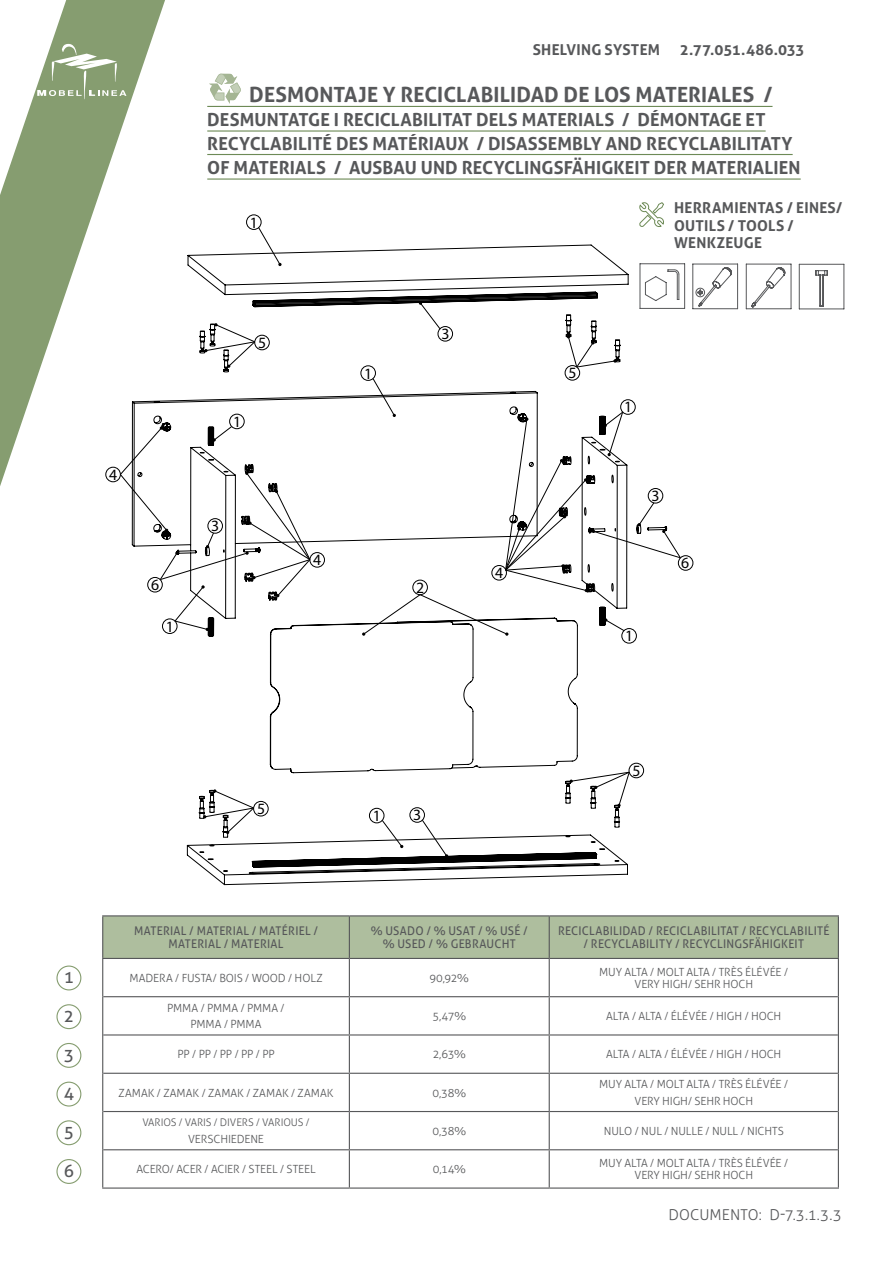
<style>
.page{position:relative;width:893px;height:1263px;background:#fff}
.page>*{position:absolute;margin:0;border:0;box-sizing:border-box;transform-origin:0 0}
.Titols_Apartats{font:700 21px "Aller";letter-spacing:.005em;color:#57585a}
.Titols_Apartats-2{font:700 18px "Aller";letter-spacing:.005em;color:#57585a}
.Caract_Tec_1er_NIVEL{font:17.1px "Aller";color:#57585a}
.t1{font:15.75px "Myriad Pro";color:#000}
.Text_Apartats{font:700 15px "Aller";letter-spacing:.015em;color:#57585a}
.Text_Apartats-2{font:300 15px "Aller";color:#57585a}
.Text_Apartats-3{font:700 15px "Aller";letter-spacing:-.005em;color:#57585a}
.Text_Apartats_ACV{font:12px/13.5px "Aller";letter-spacing:.025em;color:#57585a;text-align:center;scale:.95 1}
.Text_Apartats_ACV-2{font:300 11.25px/12px "Aller";letter-spacing:-.015em;color:#57585a;text-align:center}
.Text_Apartats_ACV-3{font:300 11.25px "Aller";letter-spacing:.005em;color:#57585a}
.Text_Apartats_ACV-4{font:300 10.5px "Aller";letter-spacing:-.01em;color:#57585a}
</style>
<div class="page">
<svg style="left:0;top:0;width:165px;height:486px"></svg>
<svg style="left:37px;top:44px;width:89px;height:55px"></svg>
<hr style="left:207px;top:106px;width:565px;height:1px;background:#6d8a56">
<hr style="left:207px;top:130px;width:559px;height:2px;background:#6d8a56">
<hr style="left:207px;top:154px;width:586px;height:1px;background:#6d8a56">
<hr style="left:207px;top:178px;width:594px;height:2px;background:#6d8a56">
<div style="left:103px;top:916px;width:735px;height:42px;background:#aebe9e"></div>
<hr style="left:349px;top:959px;width:1px;height:37px;background:#57585a">
<hr style="left:349px;top:997px;width:1px;height:37px;background:#57585a">
<hr style="left:349px;top:1035px;width:1px;height:38px;background:#57585a">
<hr style="left:349px;top:1074px;width:1px;height:37px;background:#57585a">
<hr style="left:349px;top:1112px;width:1px;height:37px;background:#57585a">
<hr style="left:349px;top:1150px;width:1px;height:37px;background:#57585a">
<hr style="left:102px;top:959px;width:1px;height:38px;background:#57585a">
<hr style="left:102px;top:997px;width:1px;height:38px;background:#57585a">
<hr style="left:102px;top:1035px;width:1px;height:38px;background:#57585a">
<hr style="left:102px;top:1073px;width:1px;height:38px;background:#57585a">
<hr style="left:102px;top:1111px;width:1px;height:39px;background:#57585a">
<hr style="left:102px;top:1150px;width:1px;height:37px;background:#57585a">
<hr style="left:103px;top:996px;width:246px;height:1px;background:#57585a">
<hr style="left:349px;top:996px;width:200px;height:1px;background:#57585a">
<hr style="left:103px;top:1034px;width:246px;height:1px;background:#57585a">
<hr style="left:349px;top:1034px;width:200px;height:1px;background:#57585a">
<hr style="left:103px;top:1073px;width:246px;height:1px;background:#57585a">
<hr style="left:349px;top:1073px;width:200px;height:1px;background:#57585a">
<hr style="left:103px;top:1111px;width:246px;height:1px;background:#57585a">
<hr style="left:349px;top:1111px;width:200px;height:1px;background:#57585a">
<hr style="left:103px;top:1149px;width:246px;height:1px;background:#57585a">
<hr style="left:349px;top:1149px;width:200px;height:1px;background:#57585a">
<hr style="left:102px;top:1187px;width:247px;height:1px;background:#57585a">
<hr style="left:349px;top:1187px;width:200px;height:1px;background:#57585a">
<hr style="left:549px;top:959px;width:1px;height:37px;background:#57585a">
<hr style="left:838px;top:959px;width:1px;height:38px;background:#57585a">
<hr style="left:549px;top:997px;width:1px;height:37px;background:#57585a">
<hr style="left:838px;top:997px;width:1px;height:38px;background:#57585a">
<hr style="left:549px;top:1035px;width:1px;height:38px;background:#57585a">
<hr style="left:838px;top:1035px;width:1px;height:38px;background:#57585a">
<hr style="left:549px;top:1074px;width:1px;height:37px;background:#57585a">
<hr style="left:838px;top:1073px;width:1px;height:38px;background:#57585a">
<hr style="left:549px;top:1112px;width:1px;height:37px;background:#57585a">
<hr style="left:838px;top:1111px;width:1px;height:39px;background:#57585a">
<hr style="left:549px;top:1150px;width:1px;height:37px;background:#57585a">
<hr style="left:838px;top:1150px;width:1px;height:37px;background:#57585a">
<hr style="left:549px;top:996px;width:289px;height:1px;background:#57585a">
<hr style="left:549px;top:1034px;width:289px;height:1px;background:#57585a">
<hr style="left:549px;top:1073px;width:289px;height:1px;background:#57585a">
<hr style="left:549px;top:1111px;width:289px;height:1px;background:#57585a">
<hr style="left:549px;top:1149px;width:289px;height:1px;background:#57585a">
<hr style="left:549px;top:1187px;width:290px;height:1px;background:#57585a">
<hr style="left:102px;top:915px;width:247px;height:1px;background:#57585a">
<hr style="left:349px;top:915px;width:200px;height:1px;background:#57585a">
<hr style="left:549px;top:915px;width:290px;height:1px;background:#57585a">
<hr style="left:102px;top:916px;width:1px;height:42px;background:#57585a">
<hr style="left:349px;top:916px;width:1px;height:42px;background:#57585a">
<hr style="left:549px;top:916px;width:1px;height:42px;background:#57585a">
<hr style="left:838px;top:916px;width:1px;height:42px;background:#57585a">
<hr style="left:102px;top:958px;width:247px;height:1px;background:#57585a">
<hr style="left:349px;top:958px;width:200px;height:1px;background:#57585a">
<hr style="left:549px;top:958px;width:290px;height:1px;background:#57585a">
<svg style="left:209px;top:74px;width:32px;height:30px"></svg>
<div style="left:56px;top:965px;width:25px;height:25px;border:1px solid #869d70;border-radius:50%"></div>
<div style="left:56px;top:1004px;width:25px;height:25px;border:1px solid #869d70;border-radius:50%"></div>
<div style="left:56px;top:1043px;width:25px;height:25px;border:1px solid #869d70;border-radius:50%"></div>
<div style="left:56px;top:1081px;width:25px;height:25px;border:1px solid #869d70;border-radius:50%"></div>
<div style="left:56px;top:1120px;width:25px;height:25px;border:1px solid #869d70;border-radius:50%"></div>
<div style="left:56px;top:1159px;width:25px;height:25px;border:1px solid #869d70;border-radius:50%"></div>
<svg style="left:105px;top:419px;width:15px;height:67px"></svg>
<svg style="left:186px;top:848px;width:442px;height:37px"></svg>
<svg style="left:120px;top:202px;width:725px;height:646px"></svg>
<h3 class="t1" style="left:109px;top:465px;width:10px">4</h3>
<h3 class="t1" style="left:151px;top:575px;width:10px">6</h3>
<h3 class="t1" style="left:166px;top:617px;width:10px">1</h3>
<p class="Text_Apartats" style="left:533px;top:40px;width:129px">SHELVING SYSTEM</p>
<p class="Text_Apartats-3" style="left:680px;top:40px;width:126px">2.77.051.486.033</p>
<p class="Titols_Apartats" style="left:249px;top:81px;width:524px">DESMONTAJE Y RECICLABILIDAD DE LOS MATERIALES /</p>
<p class="Titols_Apartats-2" style="left:207px;top:109px;width:560px">DESMUNTATGE I RECICLABILITAT DELS MATERIALS / DÉMONTAGE ET</p>
<p class="Titols_Apartats-2" style="left:207px;top:132px;width:587px">RECYCLABILITÉ DES MATÉRIAUX / DISASSEMBLY AND RECYCLABILITATY</p>
<p class="Titols_Apartats-2" style="left:207px;top:157px;width:595px">OF MATERIALS / AUSBAU UND RECYCLINGSFÄHIGKEIT DER MATERIALIEN</p>
<h3 class="t1" style="left:250px;top:213px;width:10px">1</h3>
<h3 class="t1" style="left:258px;top:333px;width:10px">5</h3>
<h3 class="t1" style="left:233px;top:412px;width:10px">1</h3>
<h3 class="t1" style="left:211px;top:516px;width:10px">3</h3>
<h3 class="t1" style="left:441px;top:324px;width:10px">3</h3>
<h3 class="t1" style="left:364px;top:364px;width:10px">1</h3>
<h3 class="t1" style="left:568px;top:363px;width:10px">5</h3>
<h3 class="t1" style="left:313px;top:550px;width:10px">4</h3>
<h3 class="t1" style="left:416px;top:578px;width:10px">2</h3>
<h3 class="t1" style="left:495px;top:563px;width:10px">4</h3>
<p class="Text_Apartats" style="left:674px;top:199px;width:169px">HERRAMIENTAS / EINES/</p>
<p class="Text_Apartats" style="left:674px;top:216px;width:121px">OUTILS / TOOLS /</p>
<p class="Text_Apartats" style="left:674px;top:234px;width:89px">WENKZEUGE</p>
<h3 class="t1" style="left:624px;top:397px;width:10px">1</h3>
<h3 class="t1" style="left:652px;top:486px;width:10px">3</h3>
<h3 class="t1" style="left:681px;top:553px;width:10px">6</h3>
<h3 class="t1" style="left:625px;top:626px;width:10px">1</h3>
<p class="Caract_Tec_1er_NIVEL" style="left:64px;top:967px;width:12px">1</p>
<p class="Caract_Tec_1er_NIVEL" style="left:64px;top:1005px;width:12px">2</p>
<p class="Caract_Tec_1er_NIVEL" style="left:64px;top:1044px;width:12px">3</p>
<p class="Caract_Tec_1er_NIVEL" style="left:64px;top:1083px;width:12px">4</p>
<p class="Caract_Tec_1er_NIVEL" style="left:64px;top:1122px;width:12px">5</p>
<p class="Caract_Tec_1er_NIVEL" style="left:64px;top:1160px;width:12px">6</p>
<h3 class="t1" style="left:257px;top:799px;width:10px">5</h3>
<h3 class="t1" style="left:373px;top:806px;width:10px">1</h3>
<h3 class="t1" style="left:413px;top:805px;width:10px">3</h3>
<h3 class="t1" style="left:632px;top:761px;width:10px">5</h3>
<p class="Text_Apartats_ACV" style="left:134px;top:924px;width:195px">MATERIAL / MATERIAL / MATÉRIEL /<br>MATERIAL / MATERIAL</p>
<p class="Text_Apartats_ACV" style="left:371px;top:924px;width:167px">% USADO / % USAT / % USÉ / % USED / % GEBRAUCHT</p>
<p class="Text_Apartats_ACV" style="left:558px;top:924px;width:287px">RECICLABILIDAD / RECICLABILITAT / RECYCLABILITÉ / RECYCLABILITY / RECYCLINGSFÄHIGKEIT</p>
<p class="Text_Apartats_ACV-2" style="left:130px;top:972px;width:195px">MADERA / FUSTA/ BOIS / WOOD / HOLZ</p>
<p class="Text_Apartats_ACV-2" style="left:429px;top:972px;width:41px">90,92%</p>
<p class="Text_Apartats_ACV-2" style="left:599px;top:966px;width:191px">MUY ALTA / MOLT ALTA / TRÈS ÉLÉVÉE /<br>VERY HIGH/ SEHR HOCH</p>
<p class="Text_Apartats_ACV-2" style="left:167px;top:1002px;width:119px">PMMA / PMMA / PMMA /</p>
<p class="Text_Apartats_ACV-2" style="left:191px;top:1018px;width:72px">PMMA / PMMA</p>
<p class="Text_Apartats_ACV-2" style="left:432px;top:1010px;width:35px">5,47%</p>
<p class="Text_Apartats_ACV-2" style="left:606px;top:1010px;width:177px">ALTA / ALTA / ÉLÉVÉE / HIGH / HOCH</p>
<p class="Text_Apartats_ACV-2" style="left:177px;top:1048px;width:99px">PP / PP / PP / PP / PP</p>
<p class="Text_Apartats_ACV-2" style="left:433px;top:1048px;width:35px">2,63%</p>
<p class="Text_Apartats_ACV-2" style="left:606px;top:1048px;width:177px">ALTA / ALTA / ÉLÉVÉE / HIGH / HOCH</p>
<p class="Text_Apartats_ACV-3" style="left:119px;top:1086px;width:216px">ZAMAK / ZAMAK / ZAMAK / ZAMAK / ZAMAK</p>
<p class="Text_Apartats_ACV-2" style="left:432px;top:1086px;width:35px">0,38%</p>
<p class="Text_Apartats_ACV-2" style="left:599px;top:1078px;width:191px">MUY ALTA / MOLT ALTA / TRÈS ÉLÉVÉE /</p>
<p class="Text_Apartats_ACV-2" style="left:634px;top:1095px;width:120px">VERY HIGH/ SEHR HOCH</p>
<p class="Text_Apartats_ACV-4" style="left:142px;top:1116px;width:169px">VARIOS / VARIS / DIVERS / VARIOUS /</p>
<p class="Text_Apartats_ACV-2" style="left:188px;top:1133px;width:78px">VERSCHIEDENE</p>
<p class="Text_Apartats_ACV-2" style="left:432px;top:1125px;width:35px">0,38%</p>
<p class="Text_Apartats_ACV-2" style="left:604px;top:1125px;width:181px">NULO / NUL / NULLE / NULL / NICHTS</p>
<p class="Text_Apartats_ACV-2" style="left:136px;top:1163px;width:181px">ACERO/ ACER / ACIER / STEEL / STEEL</p>
<p class="Text_Apartats_ACV-2" style="left:433px;top:1163px;width:35px">0,14%</p>
<p class="Text_Apartats_ACV-2" style="left:599px;top:1157px;width:191px">MUY ALTA / MOLT ALTA / TRÈS ÉLÉVÉE /<br>VERY HIGH/ SEHR HOCH</p>
<p class="Text_Apartats-2" style="left:669px;top:1206px;width:175px">DOCUMENTO: D-7.3.1.3.3</p>
</div>
